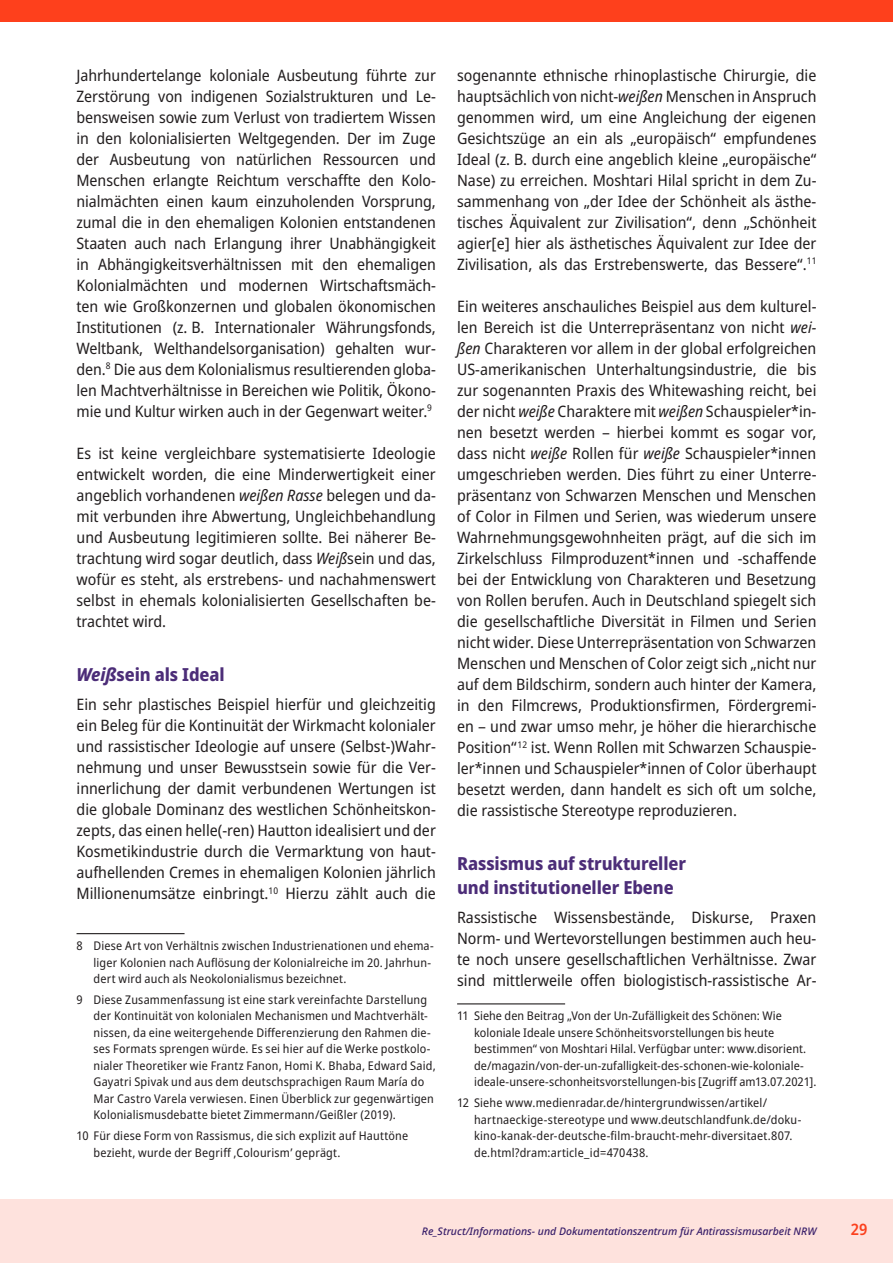
<style>
.page{position:relative;width:893px;height:1263px;background:#fff}
.page>*{position:absolute;margin:0;border:0;box-sizing:border-box;transform-origin:0 0}
.t1{font:800 semi-condensed 18px/24px "Noto Sans";letter-spacing:-.005em;color:#4c2d78}
.t2{font:semi-condensed 15.75px/21px "Noto Sans";color:#231f20;text-align:justify}
.t3{font:600 semi-condensed 15.75px "Noto Sans";color:#fb401d}
.t4{font:semi-condensed 12px/16.5px "Noto Sans";letter-spacing:.015em;color:#231f20}
.t5{font:italic 500 10.5px "Noto Sans";color:#391f6a}
.s1{font-style:italic}
</style>
<div class="page">
<div style="left:0;top:1199px;width:893px;height:64px;background:#fee2dd"></div>
<div style="left:0;top:0;width:893px;height:21px;background:#fe401c"></div>
<hr style="left:77px;top:933px;width:108px;height:1px;background:#231f20">
<hr style="left:457px;top:1003px;width:108px;height:1px;background:#231f20">
<p class="t2" style="left:77px;top:65px;width:361px">Jahrhundertelange koloniale Ausbeutung führte zur Zerstörung von indigenen Sozialstrukturen und Le&shy;bensweisen sowie zum Verlust von tradiertem Wissen in den kolonialisierten Weltgegenden. Der im Zuge der Ausbeutung von natürlichen Ressourcen und Menschen erlangte Reichtum verschaffte den Kolo&shy;nialmächten einen kaum einzuholenden Vorsprung, zumal die in den ehemaligen Kolonien entstandenen Staaten auch nach Erlangung ihrer Unabhängigkeit in Abhängigkeitsverhältnissen mit den ehemaligen Kolonialmächten und modernen Wirtschaftsmäch&shy;ten wie Großkonzernen und globalen ökonomischen Institutionen (z. B. Internationaler Währungsfonds, Weltbank, Welthandelsorganisation) gehalten wur&shy;den.<sup>8</sup> Die aus dem Kolonialismus resultierenden globa&shy;len Machtverhältnisse in Bereichen wie Politik, Ökono&shy;mie und Kultur wirken auch in der Gegenwart weiter.<sup>9</sup></p>
<p class="t2" style="left:77px;top:443px;width:361px">Es ist keine vergleichbare systematisierte Ideologie entwickelt worden, die eine Minderwertigkeit einer angeblich vorhandenen <span class="s1">weißen Rasse</span> belegen und da&shy;mit verbunden ihre Abwertung, Ungleichbehandlung und Ausbeutung legitimieren sollte. Bei näherer Be&shy;trachtung wird sogar deutlich, dass <span class="s1">Weiß</span>sein und das, wofür es steht, als erstrebens- und nachahmenswert selbst in ehemals kolonialisierten Gesellschaften be&shy;trachtet wird.</p>
<p class="t1" style="left:77px;top:662px;width:150px"><span class="s1">Weiß</span>sein als Ideal</p>
<p class="t2" style="left:77px;top:694px;width:361px">Ein sehr plastisches Beispiel hierfür und gleichzeitig ein Beleg für die Kontinuität der Wirkmacht kolonialer und rassistischer Ideologie auf unsere (Selbst-)Wahr&shy;nehmung und unser Bewusstsein sowie für die Ver&shy;innerlichung der damit verbundenen Wertungen ist die globale Dominanz des westlichen Schönheitskon&shy;zepts, das einen helle(-ren) Hautton idealisiert und der Kosmetikindustrie durch die Vermarktung von haut&shy;aufhellenden Cremes in ehemaligen Kolonien jährlich Millionenumsätze einbringt.<sup>10</sup> Hierzu zählt auch die</p>
<p class="t4" style="left:94px;top:938px;width:342px;text-indent:-17px">8 Diese Art von Verhältnis zwischen Industrienationen und ehema&shy;liger Kolonien nach Auflösung der Kolonialreiche im 20. Jahrhun&shy;dert wird auch als Neokolonialismus bezeichnet.</p>
<p class="t4" style="left:94px;top:991px;width:344px;text-indent:-17px">9 Diese Zusammenfassung ist eine stark vereinfachte Darstellung der Kontinuität von kolonialen Mechanismen und Machtverhält&shy;nissen, da eine weitergehende Differenzierung den Rahmen die&shy;ses Formats sprengen würde. Es sei hier auf die Werke postkolo&shy;nialer Theoretiker wie Frantz Fanon, Homi K. Bhaba, Edward Said, Gayatri Spivak und aus dem deutschsprachigen Raum María do Mar Castro Varela verwiesen. Einen Überblick zur gegenwärtigen Kolonialismusdebatte bietet Zimmermann/Geißler (2019).</p>
<p class="t4" style="left:94px;top:1128px;width:316px;text-indent:-17px">10 Für diese Form von Rassismus, die sich explizit auf Hauttöne bezieht, wurde der Begriff ,Colourismʼ geprägt.</p>
<p class="t2" style="left:457px;top:65px;width:361px">sogenannte ethnische rhinoplastische Chirurgie, die hauptsächlich von nicht-<span class="s1">weißen</span> Menschen in Anspruch genommen wird, um eine Angleichung der eigenen Gesichtszüge an ein als „europäisch“ empfundenes Ideal (z. B. durch eine angeblich kleine „europäische“ Nase) zu erreichen. Moshtari Hilal spricht in dem Zu&shy;sammenhang von „der Idee der Schönheit als ästhe&shy;tisches Äquivalent zur Zivilisation“, denn „Schönheit agier[e] hier als ästhetisches Äquivalent zur Idee der Zivilisation, als das Erstrebenswerte, das Bessere“.<sup>11</sup></p>
<p class="t2" style="left:457px;top:296px;width:361px">Ein weiteres anschauliches Beispiel aus dem kulturel&shy;len Bereich ist die Unterrepräsentanz von nicht <span class="s1">wei&shy;ßen</span> Charakteren vor allem in der global erfolgreichen US-amerikanischen Unterhaltungsindustrie, die bis zur sogenannten Praxis des Whitewashing reicht, bei der nicht <span class="s1">weiße</span> Charaktere mit <span class="s1">weißen</span> Schauspieler*in&shy;nen besetzt werden – hierbei kommt es sogar vor, dass nicht <span class="s1">weiße</span> Rollen für <span class="s1">weiße</span> Schauspieler*innen umgeschrieben werden. Dies führt zu einer Unterre&shy;präsentanz von Schwarzen Menschen und Menschen of Color in Filmen und Serien, was wiederum unsere Wahrnehmungsgewohnheiten prägt, auf die sich im Zirkelschluss Filmproduzent*innen und -schaffende bei der Entwicklung von Charakteren und Besetzung von Rollen berufen. Auch in Deutschland spiegelt sich die gesellschaftliche Diversität in Filmen und Serien nicht wider. Diese Unterrepräsentation von Schwarzen Menschen und Menschen of Color zeigt sich „nicht nur auf dem Bildschirm, sondern auch hinter der Kamera, in den Filmcrews, Produktionsfirmen, Fördergremi&shy;en – und zwar umso mehr, je höher die hierarchische Position“<sup>12</sup> ist. Wenn Rollen mit Schwarzen Schauspie&shy;ler*innen und Schauspieler*innen of Color überhaupt besetzt werden, dann handelt es sich oft um solche, die rassistische Stereotype reproduzieren.</p>
<p class="t1" style="left:457px;top:851px;width:230px">Rassismus auf struktureller und institutioneller Ebene</p>
<p class="t2" style="left:457px;top:907px;width:361px">Rassistische Wissensbestände, Diskurse, Praxen Norm- und Wertevorstellungen bestimmen auch heu&shy;te noch unsere gesellschaftlichen Verhältnisse. Zwar sind mittlerweile offen biologistisch-rassistische Ar-</p>
<p class="t4" style="left:474px;top:1008px;width:344px;text-indent:-17px">11 Siehe den Beitrag „Von der Un-Zufälligkeit des Schönen: Wie koloniale Ideale unsere Schönheitsvorstellungen bis heute bestimmen“ von Moshtari Hilal. Verfügbar unter: www.disorient. de/magazin/von-der-un-zufalligkeit-des-schonen-wie-koloniale&shy;ideale-unsere-schonheitsvorstellungen-bis [Zugriff am13.07.2021].</p>
<p class="t4" style="left:474px;top:1095px;width:328px;text-indent:-17px">12 Siehe www.medienradar.de/hintergrundwissen/artikel/ hartnaeckige-stereotype und www.deutschlandfunk.de/doku&shy;kino-kanak-der-deutsche-film-braucht-mehr-diversitaet.807. de.html?dram:article_id=470438.</p>
<p class="t5" style="left:422px;top:1224px;width:396px">Re_Struct/Informations- und Dokumentationszentrum für Antirassismusarbeit NRW</p>
<p class="t3" style="left:851px;top:1218px;width:18px">29</p>
</div>
